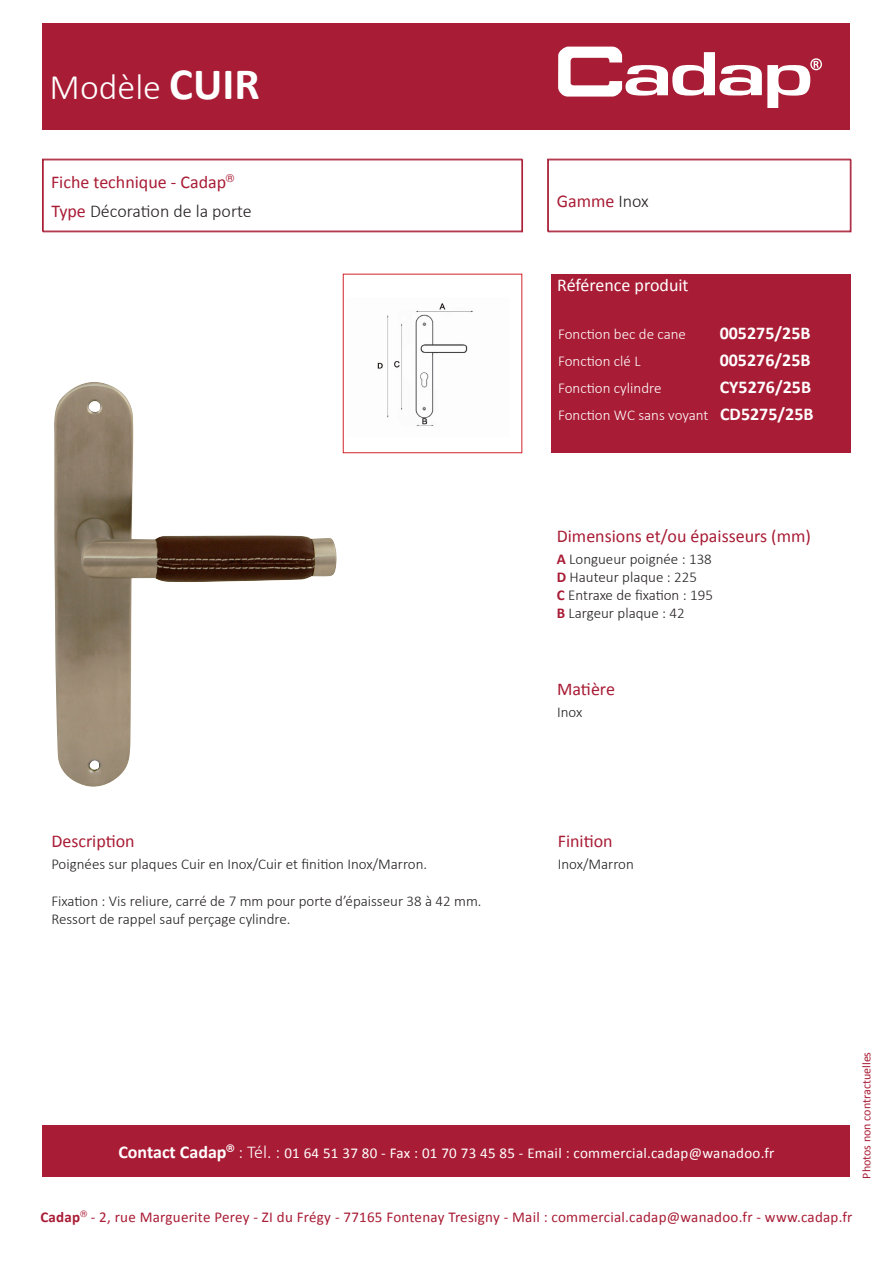
<style>
.page{position:relative;width:893px;height:1263px;background:#fff}
.page>*{position:absolute;margin:0;border:0;box-sizing:border-box;transform-origin:0 0}
.t1{font:300 36px "Calibri";color:#fff}
.t2{font:18px "Calibri";color:#a91c35}
.t3{font:700 18px "Calibri";color:#fff}
.t4{font:300 18px "Calibri";color:#231f20}
.t5{font:18px "Calibri";color:#fff}
.t6{font:300 15px/18px "Calibri";color:#231f20}
.t7{font:15px "Calibri";letter-spacing:.015em;color:#a91c35}
.t8{font:15px "Calibri";letter-spacing:.015em;color:#fff}
.t9{font:300 15px "Calibri";color:#fff}
.t10{font:12px "Calibri";color:#a91c35}
.s1{font-weight:700;font-size:45px}
.s2{font-weight:400;color:#a91c35}
.s3{font-weight:300;color:#231f20}
.s4{font-weight:700;font-size:18px}
.s5{font-weight:700;color:#a91c35}
.s6{font-weight:300;font-size:18px}
.s7{font-weight:700}
</style>
<div class="page">
<div style="left:43px;top:23px;width:807px;height:106px;background:#a91c35"></div>
<svg style="left:558px;top:47px;width:264px;height:61px"></svg>
<div style="left:42px;top:159px;width:480px;height:72px;border:1px solid #a91c35"></div>
<div style="left:43px;top:1125px;width:807px;height:51px;background:#a91c35"></div>
<div style="left:547px;top:159px;width:303px;height:72px;border:1px solid #a91c35"></div>
<div style="left:551px;top:274px;width:299px;height:179px;background:#a91c35"></div>
<div style="left:43px;top:160px;width:480px;height:72px;border:1px solid #a91c35"></div>
<div style="left:548px;top:160px;width:303px;height:72px;border:1px solid #a91c35"></div>
<div style="left:343px;top:274px;width:179px;height:179px;border:1px solid #d1232a"></div>
<img style="left:54px;top:382px;width:283px;height:405px">
<img style="left:377px;top:303px;width:96px;height:123px">
<h1 class="t1" style="left:50px;top:65px;width:212px">Modèle <span class="s1">CUIR</span></h1>
<p class="t2" style="left:51px;top:171px;width:185px">Fiche technique - Cadap<sup>®</sup></p>
<p class="t4" style="left:51px;top:200px;width:202px"><span class="s2">Type</span> Décoration de la porte</p>
<p class="t2" style="left:51px;top:830px;width:85px">Description</p>
<p class="t6" style="left:51px;top:855px;width:377px">Poignées sur plaques Cuir en Inox/Cuir et finition Inox/Marron.</p>
<p class="t6" style="left:51px;top:891px;width:432px">Fixation : Vis reliure, carré de 7 mm pour porte d’épaisseur 38 à 42 mm.<br>Ressort de rappel sauf perçage cylindre.</p>
<p class="t2" style="left:557px;top:190px;width:94px">Gamme <span class="s3">Inox</span></p>
<p class="t5" style="left:557px;top:274px;width:133px">Référence produit</p>
<p class="t9" style="left:558px;top:324px;width:129px">Fonction bec de cane</p>
<p class="t3" style="left:720px;top:321px;width:92px">005275/25B</p>
<p class="t9" style="left:558px;top:351px;width:84px">Fonction clé L</p>
<p class="t3" style="left:720px;top:348px;width:92px">005276/25B</p>
<p class="t9" style="left:558px;top:378px;width:105px">Fonction cylindre</p>
<p class="t3" style="left:720px;top:375px;width:93px">CY5276/25B</p>
<p class="t9" style="left:558px;top:405px;width:257px">Fonction WC sans voyant <span class="s4">CD5275/25B</span></p>
<p class="t2" style="left:557px;top:524px;width:256px">Dimensions et/ou épaisseurs (mm)</p>
<p class="t6" style="left:557px;top:550px;width:158px"><span class="s5">A</span> Longueur poignée : 138<br><span class="s5">D</span> Hauteur plaque : 225<br><span class="s5">C</span> Entraxe de fixation : 195<br><span class="s5">B</span> Largeur plaque : 42</p>
<p class="t2" style="left:557px;top:678px;width:59px">Matière</p>
<p class="t6" style="left:557px;top:703px;width:27px">Inox</p>
<p class="t2" style="left:558px;top:829px;width:56px">Finition</p>
<p class="t6" style="left:558px;top:855px;width:78px">Inox/Marron</p>
<p class="t8" style="left:118px;top:1143px;width:658px"><span class="s4">Contact Cadap</span><sup>®</sup> <span class="s6">: Tél. :</span> 01 64 51 37 80 - Fax : 01 70 73 45 85 - Email : commercial.cadap@wanadoo.fr</p>
<p class="t10" style="left:859px;top:1179px;width:128px;rotate:-90deg">Photos non contractuelles</p>
<p class="t7" style="left:40px;top:1207px;width:814px"><span class="s7">Cadap</span><sup>®</sup> - 2, rue Marguerite Perey - ZI du Frégy - 77165 Fontenay Tresigny - Mail : commercial.cadap@wanadoo.fr - www.cadap.fr</p>
</div>
